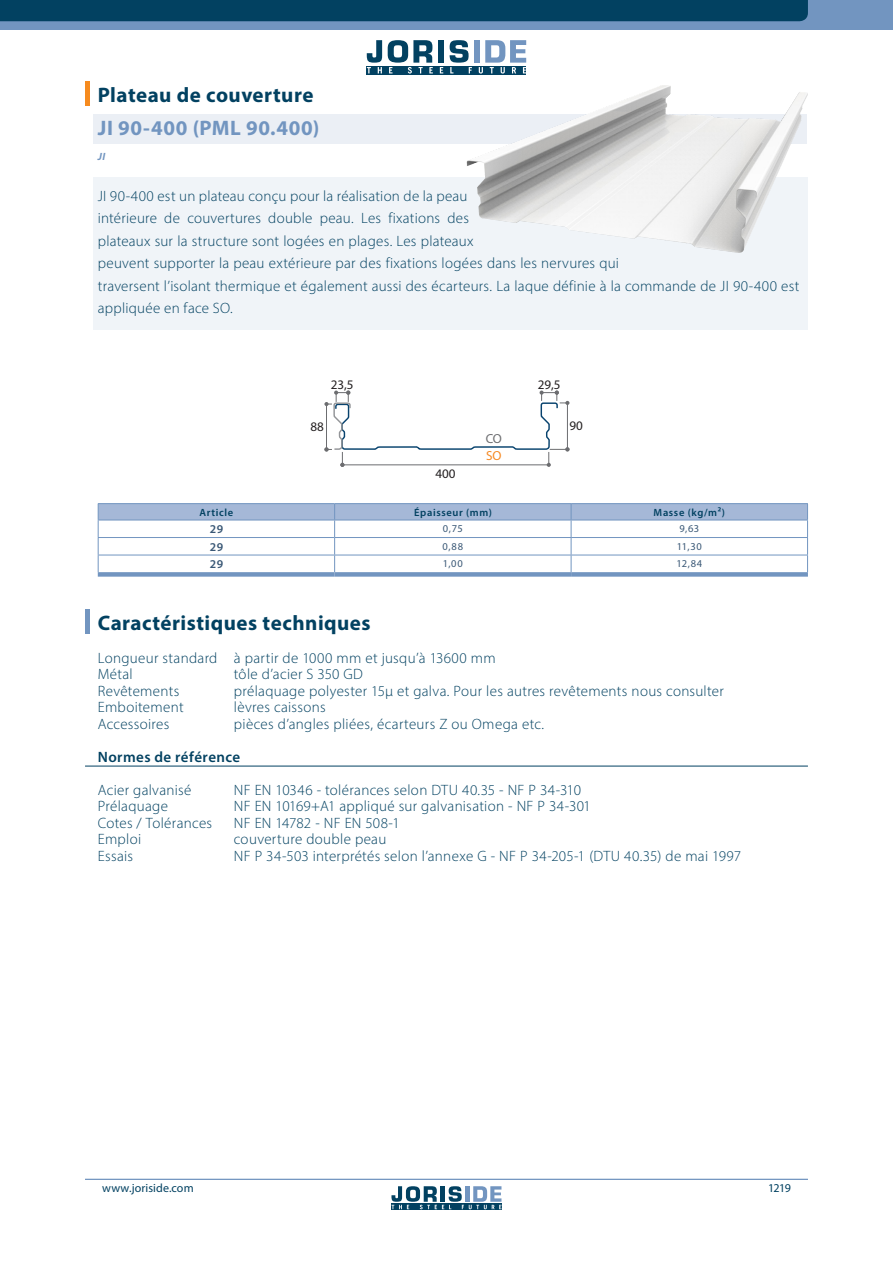
<style>
.page{position:relative;width:893px;height:1263px;background:#fff}
.page>*{position:absolute;margin:0;border:0;box-sizing:border-box;transform-origin:0 0}
.t1{font:700 21px/33px "Myriad Pro";letter-spacing:.025em;color:#024161}
.t2{font:300 15px/22.5px "Myriad Pro";letter-spacing:.02em;color:#024161}
.t3{font:600 15px "Myriad Pro";letter-spacing:.03em;color:#024161}
.t4{font:13.05px "Myriad Pro";color:#231f20}
.t5{font:13.05px/17px "Myriad Pro";color:#6c6d70}
.t6{font:12px "Myriad Pro";letter-spacing:.01em;color:#024161}
.t7{font:600 12px "Myriad Pro";color:#3a5876}
.t8{font:600 10.5px "Myriad Pro";letter-spacing:.065em;color:#024161}
.t9{font:10.5px "Myriad Pro";letter-spacing:.055em;color:#3a5876}
.t10{font:italic 700 10.5px "Myriad Pro";color:#7295c0}
.s1{color:#7295c0}
.s2{color:#f68922}
</style>
<div class="page">
<hr style="left:85px;top:82px;width:4px;height:24px;background:#f68b1f">
<div style="left:94px;top:115px;width:713px;height:29px;background:#ebeff5"></div>
<div style="left:94px;top:177px;width:714px;height:153px;background:#f0f4f8"></div>
<div style="left:98px;top:572px;width:237px;height:5px;background:#7295c0"></div>
<div style="left:335px;top:572px;width:236px;height:5px;background:#7295c0"></div>
<div style="left:571px;top:572px;width:237px;height:5px;background:#7295c0"></div>
<hr style="left:571px;top:503px;width:237px;height:1px;background:#7295c0">
<hr style="left:98px;top:503px;width:237px;height:1px;background:#7295c0">
<hr style="left:335px;top:503px;width:236px;height:1px;background:#7295c0">
<svg style="left:98px;top:504px;width:710px;height:68px"></svg>
<hr style="left:98px;top:520px;width:237px;height:1px;background:#7295c0">
<hr style="left:335px;top:520px;width:236px;height:1px;background:#7295c0">
<hr style="left:85px;top:610px;width:4px;height:24px;background:#7295c0">
<hr style="left:85px;top:766px;width:723px;height:1px;background:#024161">
<svg style="left:324px;top:391px;width:245px;height:76px"></svg>
<img style="left:467px;top:85px;width:341px;height:168px">
<div style="left:0;top:0;width:893px;height:30px;background:#7295c0"></div>
<div style="left:0;top:0;width:808px;height:21px;background:#024161"></div>
<div style="left:367px;top:66px;width:159px;height:9px;background:#024161"></div>
<div style="left:438px;top:40px;width:6px;height:23px;background:#024161"></div>
<div style="left:474px;top:40px;width:6px;height:23px;background:#7295c0"></div>
<svg style="left:367px;top:40px;width:15px;height:33px"></svg>
<svg style="left:388px;top:40px;width:45px;height:34px"></svg>
<svg style="left:440px;top:67px;width:3px;height:6px"></svg>
<svg style="left:450px;top:40px;width:22px;height:33px"></svg>
<svg style="left:479px;top:40px;width:47px;height:34px"></svg>
<svg style="left:391px;top:1209px;width:110px;height:1px"></svg>
<svg style="left:391px;top:1186px;width:110px;height:23px"></svg>
<hr style="left:85px;top:1179px;width:723px;height:1px;background:#7295c0">
<p class="t1" style="left:98px;top:77px;width:223px">Plateau de couverture<br><span class="s1">JI 90-400 (PML 90.400)</span></p>
<p class="t10" style="left:98px;top:150px;width:9px">JI</p>
<p class="t2" style="left:98px;top:184px;width:703px">JI 90-400 est un plateau conçu pour la réalisation de la peau<br>intérieure de couvertures double peau. Les fixations des<br>plateaux sur la structure sont logées en plages. Les plateaux<br>peuvent supporter la peau extérieure par des fixations logées dans les nervures qui<br>traversent l’isolant thermique et également aussi des écarteurs. La laque définie à la commande de JI 90-400 est appliquée en face SO.</p>
<p class="t4" style="left:331px;top:376px;width:24px">23,5</p>
<p class="t4" style="left:538px;top:376px;width:24px">29,5</p>
<p class="t4" style="left:310px;top:418px;width:15px">88</p>
<p class="t4" style="left:435px;top:466px;width:22px">400</p>
<p class="t5" style="left:486px;top:430px;width:18px">CO<br><span class="s2">SO</span></p>
<p class="t4" style="left:569px;top:418px;width:15px">90</p>
<p class="t8" style="left:199px;top:505px;width:35px">Article</p>
<p class="t8" style="left:414px;top:505px;width:79px">Épaisseur (mm)</p>
<p class="t8" style="left:654px;top:505px;width:73px">Masse (kg/m2)</p>
<p class="t7" style="left:210px;top:522px;width:15px">29</p>
<p class="t9" style="left:443px;top:522px;width:21px">0,75</p>
<p class="t9" style="left:679px;top:522px;width:21px">9,63</p>
<p class="t7" style="left:210px;top:539px;width:15px">29</p>
<p class="t9" style="left:443px;top:540px;width:22px">0,88</p>
<p class="t9" style="left:677px;top:540px;width:26px">11,30</p>
<p class="t7" style="left:210px;top:557px;width:15px">29</p>
<p class="t9" style="left:443px;top:557px;width:21px">1,00</p>
<p class="t9" style="left:676px;top:557px;width:27px">12,84</p>
<p class="t1" style="left:98px;top:605px;width:274px">Caractéristiques techniques</p>
<p class="t2" style="left:98px;top:649px;width:399px;line-height:16.5px">Longueur standard à partir de 1000 mm et jusqu’à 13600 mm<br>Métal</p>
<p class="t2" style="left:234px;top:663px;width:131px">tôle d’acier S 350 GD</p>
<p class="t2" style="left:98px;top:679px;width:83px">Revêtements</p>
<p class="t2" style="left:234px;top:679px;width:491px">prélaquage polyester 15µ et galva. Pour les autres revêtements nous consulter</p>
<p class="t2" style="left:98px;top:696px;width:87px">Emboitement</p>
<p class="t2" style="left:234px;top:696px;width:93px">lèvres caissons</p>
<p class="t2" style="left:98px;top:712px;width:73px">Accessoires</p>
<p class="t2" style="left:234px;top:712px;width:312px">pièces d’angles pliées, écarteurs Z ou Omega etc.</p>
<p class="t3" style="left:98px;top:747px;width:144px">Normes de référence</p>
<p class="t2" style="left:98px;top:778px;width:95px">Acier galvanisé</p>
<p class="t2" style="left:234px;top:778px;width:349px">NF EN 10346 - tolérances selon DTU 40.35 - NF P 34-310</p>
<p class="t2" style="left:98px;top:795px;width:72px">Prélaquage</p>
<p class="t2" style="left:234px;top:795px;width:359px">NF EN 10169+A1 appliqué sur galvanisation - NF P 34-301</p>
<p class="t2" style="left:98px;top:811px;width:116px">Cotes / Tolérances</p>
<p class="t2" style="left:234px;top:811px;width:167px">NF EN 14782 - NF EN 508-1</p>
<p class="t2" style="left:98px;top:828px;width:45px">Emploi</p>
<p class="t2" style="left:234px;top:828px;width:154px">couverture double peau</p>
<p class="t2" style="left:98px;top:844px;width:37px">Essais</p>
<p class="t2" style="left:234px;top:844px;width:509px">NF P 34-503 interprétés selon l’annexe G - NF P 34-205-1 (DTU 40.35) de mai 1997</p>
<p class="t6" style="left:102px;top:1181px;width:93px">www.joriside.com</p>
<p class="t6" style="left:768px;top:1181px;width:24px">1219</p>
</div>
